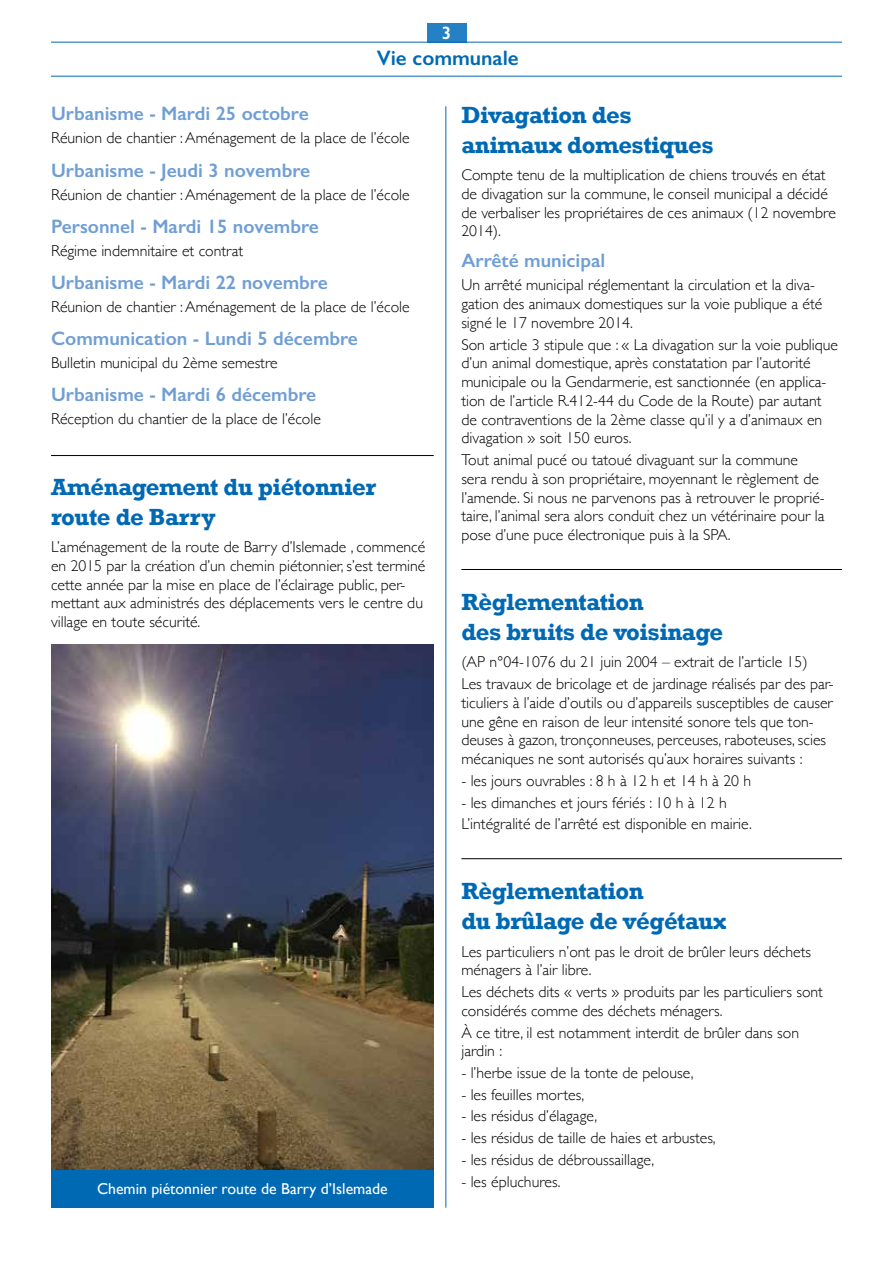
<style>
.page{position:relative;width:893px;height:1263px;background:#fff}
.page>*{position:absolute;margin:0;border:0;box-sizing:border-box;transform-origin:0 0}
.t1{font:700 24px/30px "Rockwell";letter-spacing:-.02em;color:#0069b4}
.t2{font:600 21px "Gill Sans";color:#0069b4}
.t3{font:600 19.5px "Gill Sans";color:#6f9ed4}
.t4{font:600 18px "Gill Sans";color:#fff}
.t5{font:300 15.75px/18.8px "Gill Sans";color:#000}
.t6{font:15.75px "Gill Sans";color:#fff}
</style>
<div class="page">
<div style="left:427px;top:23px;width:39px;height:19px;background:#2581c4"></div>
<hr style="left:51px;top:42px;width:791px;height:1px;background:#0069b4">
<hr style="left:51px;top:76px;width:791px;height:1px;background:#0069b4">
<hr style="left:445px;top:106px;width:1px;height:1102px;background:#0069b4">
<hr style="left:461px;top:569px;width:381px;height:1px;background:#000">
<hr style="left:461px;top:858px;width:381px;height:1px;background:#000">
<hr style="left:51px;top:455px;width:383px;height:1px;background:#000">
<img style="left:51px;top:645px;width:383px;height:525px">
<div style="left:51px;top:1170px;width:383px;height:38px;background:#0069b4"></div>
<p class="t4" style="left:442px;top:22px;width:11px">3</p>
<h2 class="t2" style="left:377px;top:46px;width:144px">Vie communale</h2>
<p class="t3" style="left:51px;top:102px;width:259px">Urbanisme - Mardi 25 octobre</p>
<p class="t5" style="left:51px;top:128px;width:360px">Réunion de chantier : Aménagement de la place de l’école</p>
<p class="t3" style="left:51px;top:158px;width:261px">Urbanisme - Jeudi 3 novembre</p>
<p class="t5" style="left:51px;top:184px;width:360px">Réunion de chantier : Aménagement de la place de l’école</p>
<p class="t3" style="left:51px;top:214px;width:269px">Personnel - Mardi 15 novembre</p>
<p class="t5" style="left:51px;top:240px;width:194px">Régime indemnitaire et contrat</p>
<p class="t3" style="left:51px;top:270px;width:278px">Urbanisme - Mardi 22 novembre</p>
<p class="t5" style="left:51px;top:297px;width:360px">Réunion de chantier : Aménagement de la place de l’école</p>
<p class="t3" style="left:51px;top:327px;width:308px">Communication - Lundi 5 décembre</p>
<p class="t5" style="left:51px;top:353px;width:228px">Bulletin municipal du 2ème semestre</p>
<p class="t3" style="left:51px;top:383px;width:267px">Urbanisme - Mardi 6 décembre</p>
<p class="t5" style="left:51px;top:409px;width:271px">Réception du chantier de la place de l’école</p>
<h1 class="t1" style="left:51px;top:472px;width:327px">Aménagement du piétonnier route de Barry</h1>
<p class="t5" style="left:51px;top:537px;width:376px">L’aménagement de la route de Barry d’Islemade , commencé en 2015 par la création d’un chemin piétonnier, s’est terminé cette année par la mise en place de l’éclairage public, per&shy;mettant aux administrés des déplacements vers le centre du village en toute sécurité.</p>
<p class="t6" style="left:97px;top:1180px;width:292px">Chemin piétonnier route de Barry d’Islemade</p>
<h1 class="t1" style="left:461px;top:100px;width:254px">Divagation des animaux domestiques</h1>
<p class="t5" style="left:461px;top:165px;width:376px">Compte tenu de la multiplication de chiens trouvés en état de divagation sur la commune, le conseil municipal a décidé de verbaliser les propriétaires de ces animaux (12 novembre 2014).</p>
<p class="t3" style="left:461px;top:249px;width:146px">Arrêté municipal</p>
<p class="t5" style="left:461px;top:275px;width:362px">Un arrêté municipal réglementant la circulation et la diva&shy;gation des animaux domestiques sur la voie publique a été signé le 17 novembre 2014.</p>
<p class="t5" style="left:461px;top:334px;width:378px">Son article 3 stipule que : « La divagation sur la voie publique d’un animal domestique, après constatation par l’autorité municipale ou la Gendarmerie, est sanctionnée (en applica&shy;tion de l’article R.412-44 du Code de la Route) par autant de contraventions de la 2ème classe qu’il y a d’animaux en divagation » soit 150 euros.</p>
<p class="t5" style="left:461px;top:450px;width:365px">Tout animal pucé ou tatoué divaguant sur la commune sera rendu à son propriétaire, moyennant le règlement de l’amende. Si nous ne parvenons pas à retrouver le proprié&shy;taire, l’animal sera alors conduit chez un vétérinaire pour la pose d’une puce électronique puis à la SPA.</p>
<h1 class="t1" style="left:461px;top:587px;width:263px">Règlementation<br>des bruits de voisinage</h1>
<p class="t5" style="left:461px;top:651px;width:374px;line-height:21.8px">(AP n°04-1076 du 21 juin 2004 – extrait de l’article 15)<br>Les travaux de bricolage et de jardinage réalisés par des par-</p>
<p class="t5" style="left:461px;top:693px;width:373px">ticuliers à l’aide d’outils ou d’appareils susceptibles de causer une gêne en raison de leur intensité sonore tels que ton&shy;deuses à gazon, tronçonneuses, perceuses, raboteuses, scies mécaniques ne sont autorisés qu’aux horaires suivants :</p>
<p class="t5" style="left:461px;top:770px;width:291px">- les jours ouvrables : 8 h à 12 h et 14 h à 20 h</p>
<p class="t5" style="left:461px;top:791px;width:292px;line-height:21.8px">- les dimanches et jours fériés : 10 h à 12 h<br>L’intégralité de l’arrêté est disponible en mairie.</p>
<h1 class="t1" style="left:461px;top:876px;width:267px">Règlementation<br>du brûlage de végétaux</h1>
<p class="t5" style="left:461px;top:941px;width:351px">Les particuliers n’ont pas le droit de brûler leurs déchets ménagers à l’air libre.</p>
<p class="t5" style="left:461px;top:982px;width:363px">Les déchets dits « verts » produits par les particuliers sont considérés comme des déchets ménagers.</p>
<p class="t5" style="left:461px;top:1022px;width:339px">À ce titre, il est notamment interdit de brûler dans son jardin :</p>
<p class="t5" style="left:461px;top:1063px;width:234px">- l’herbe issue de la tonte de pelouse,</p>
<p class="t5" style="left:461px;top:1084px;width:124px">- les feuilles mortes,</p>
<p class="t5" style="left:461px;top:1106px;width:137px">- les résidus d’élagage,</p>
<p class="t5" style="left:461px;top:1128px;width:256px">- les résidus de taille de haies et arbustes,</p>
<p class="t5" style="left:461px;top:1150px;width:194px">- les résidus de débroussaillage,</p>
<p class="t5" style="left:461px;top:1171px;width:101px">- les épluchures.</p>
</div>
